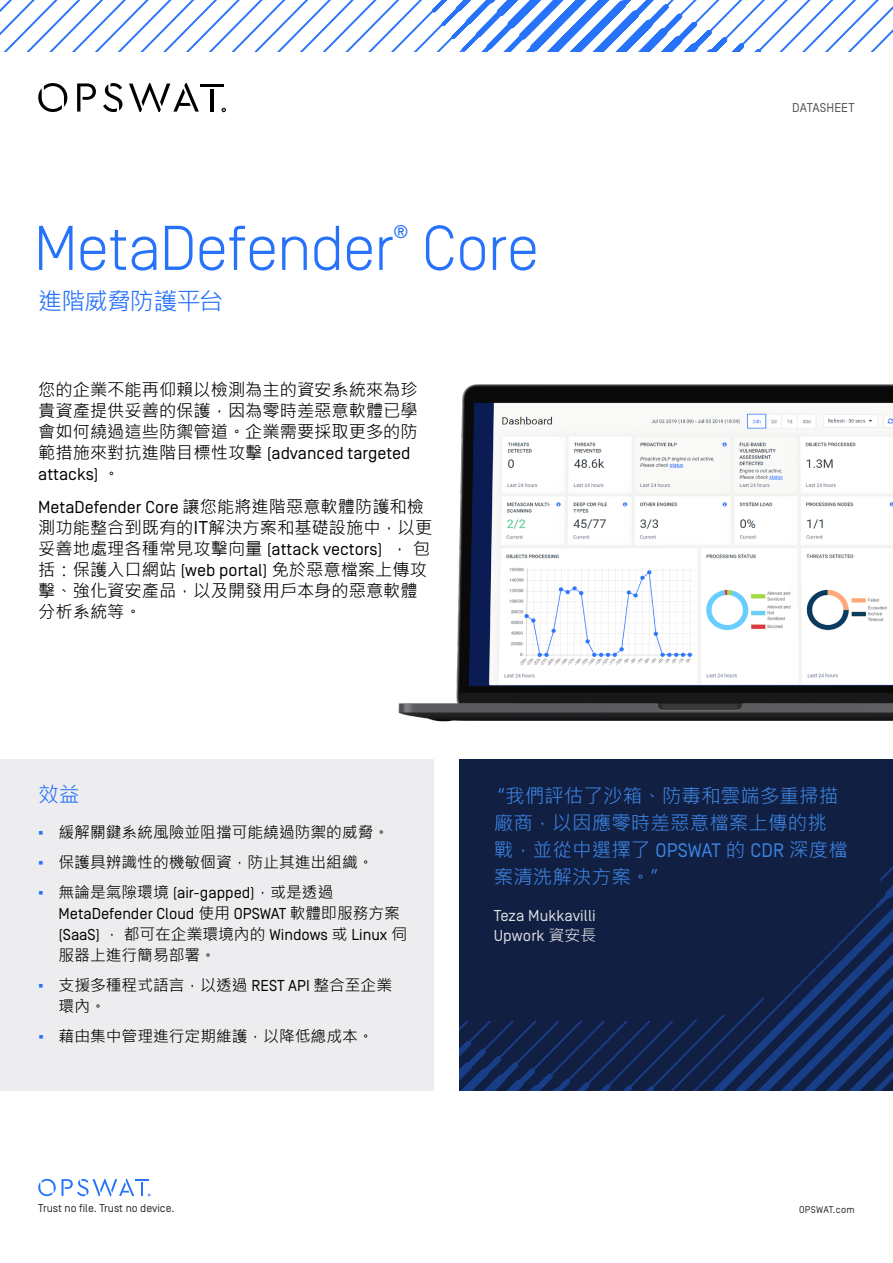
<style>
.page{position:relative;width:893px;height:1263px;background:#fff}
.page>*{position:absolute;margin:0;border:0;box-sizing:border-box;transform-origin:0 0}
.t1{font:300 63px "Simplon Norm";letter-spacing:-.015em;color:#2672fb}
.t2{font:24px "Microsoft Jheng Hei";letter-spacing:-.045em;color:#2672fb}
.t3{font:21px "Microsoft Jheng Hei";color:#2672fb}
.t4{font:19.5px/27px "Microsoft Jheng Hei";letter-spacing:.005em;color:#4494fb}
.t5{font:18.3px "Simplon Norm";color:#2672fb}
.t6{font:17.25px/21px "Microsoft Jheng Hei";color:#000;text-align:justify}
.t7{font:17.25px/21px "Simplon Norm";color:#000}
.t8{font:15.75px/21px "Microsoft Jheng Hei";color:#000}
.t9{font:15.75px/21px "Simplon Norm";color:#000}
.t10{font:15.75px/20.2px "Simplon Norm";letter-spacing:.005em;color:#fff}
.t11{font:12.75px "Simplon Norm";letter-spacing:.005em;color:#535353}
.t12{font:11.25px "Simplon Norm";color:#282828}
.t13{font:9.75px "Simplon Norm";letter-spacing:.025em;color:#282828}
.s1{font-family:"Microsoft Jheng Hei"}
.s2{font-family:"Simplon Norm"}
.s3{font-family:"Arial";color:#2672fb}
</style>
<div class="page">
<svg style="left:0;top:0;width:403px;height:51px"></svg>
<svg style="left:403px;top:0;width:490px;height:51px"></svg>
<svg style="left:38px;top:1179px;width:18px;height:17px"></svg>
<svg style="left:62px;top:1179px;width:88px;height:17px"></svg>
<svg style="left:38px;top:83px;width:29px;height:29px"></svg>
<svg style="left:77px;top:83px;width:19px;height:29px"></svg>
<svg style="left:103px;top:83px;width:19px;height:29px"></svg>
<svg style="left:129px;top:83px;width:70px;height:29px"></svg>
<hr style="left:201px;top:84px;width:23px;height:3px;background:#000">
<hr style="left:210px;top:89px;width:4px;height:23px;background:#000">
<svg style="left:222px;top:108px;width:4px;height:4px"></svg>
<div style="left:459px;top:759px;width:159px;height:331px;background:#111f42"></div>
<svg style="left:618px;top:759px;width:275px;height:331px;background:#112248"></svg>
<img style="left:398px;top:384px;width:495px;height:338px">
<div style="left:0;top:759px;width:434px;height:332px;background:#ededf0"></div>
<h1 class="t1" style="left:34px;top:215px;width:507px">MetaDefender Core</h1>
<p class="t5" style="left:393px;top:222px;width:16px">®</p>
<h2 class="t2" style="left:38px;top:286px;width:186px">進階威脅防護平台</h2>
<p class="t6" style="left:38px;top:380px;width:381px">您的企業不能再仰賴以檢測為主的資安系統來為珍貴資產提供妥善的保護，因為零時差惡意軟體已學會如何繞過這些防禦管道。企業需要採取更多的防</p>
<p class="t7" style="left:38px;top:443px;width:374px"><span class="s1">範措施來對抗進階目標性攻擊</span> (advanced targeted attacks) <span class="s1">。</span></p>
<p class="t7" style="left:38px;top:497px;width:387px">MetaDefender Core <span class="s1">讓您能將進階惡意軟體防護和檢</span></p>
<p class="t6" style="left:38px;top:518px;width:396px;text-align:left">測功能整合到既有的IT解決方案和基礎設施中，以更妥善地處理各種常見攻擊向量 <span class="s2">(attack vectors)</span> ， 包括：保護入口網站 <span class="s2">(web portal)</span> 免於惡意檔案上傳攻擊、強化資安產品，以及開發用戶本身的惡意軟體分析系統等。</p>
<p class="t11" style="left:792px;top:101px;width:64px">DATASHEET</p>
<p class="t3" style="left:38px;top:781px;width:43px">效益</p>
<p class="t8" style="left:38px;top:821px;width:353px"><span class="s3">▪</span> 緩解關鍵系統風險並阻擋可能繞過防禦的威脅。</p>
<p class="t8" style="left:38px;top:851px;width:337px"><span class="s3">▪</span> 保護具辨識性的機敏個資，防止其進出組織。</p>
<p class="t8" style="left:38px;top:881px;width:297px"><span class="s3">▪</span> 無論是氣隙環境 <span class="s2">(air-gapped)</span>，或是透過</p>
<p class="t9" style="left:59px;top:903px;width:350px">MetaDefender Cloud <span class="s1">使用</span> OPSWAT <span class="s1">軟體即服務方案</span>(SaaS) <span class="s1">， 都可在企業環境內的</span> Windows <span class="s1">或</span> Linux <span class="s1">伺</span></p>
<p class="t8" style="left:59px;top:944px;width:159px">服器上進行簡易部署。</p>
<p class="t8" style="left:59px;top:974px;width:335px;text-indent:-20px"><span class="s3">▪</span> 支援多種程式語言，以透過 <span class="s2">REST API</span> 整合至企業環內。</p>
<p class="t8" style="left:38px;top:1025px;width:337px"><span class="s3">▪</span> 藉由集中管理進行定期維護，以降低總成本。</p>
<p class="t4" style="left:494px;top:783px;width:356px;text-indent:-8px">“我們評估了沙箱、防毒和雲端多重掃描廠商，以因應零時差惡意檔案上傳的挑戰，並從中選擇了 <span class="s2">OPSWAT</span> 的 <span class="s2">CDR</span> 深度檔案清洗解決方案。”</p>
<p class="t10" style="left:494px;top:905px;width:104px">Teza Mukkavilli<br>Upwork <span class="s1">資安長</span></p>
<p class="t12" style="left:38px;top:1202px;width:138px">Trust no file. Trust no device.</p>
<p class="t13" style="left:799px;top:1204px;width:57px">OPSWAT.com</p>
</div>
